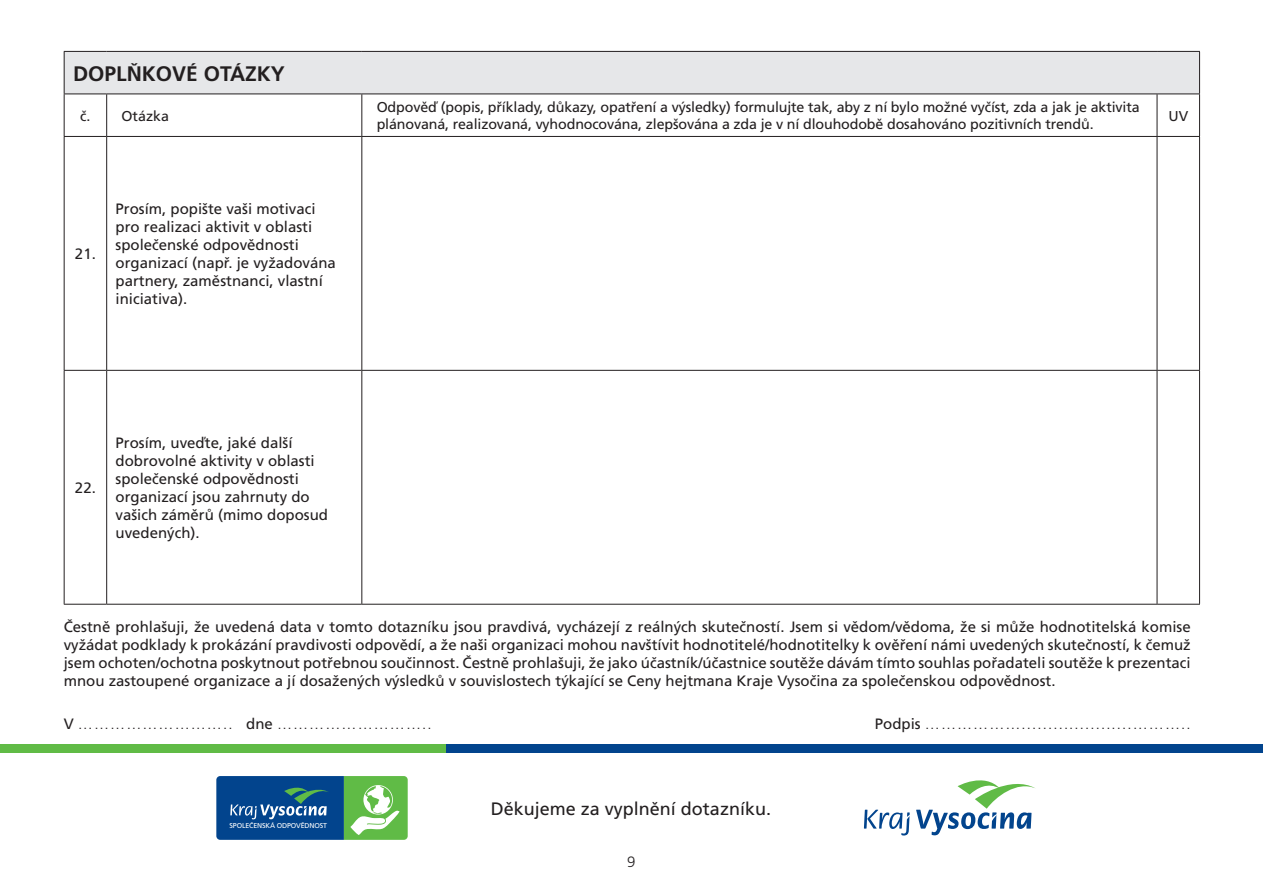
<style>
.page{position:relative;width:1263px;height:893px;background:#fff}
.page>*{position:absolute;margin:0;border:0;box-sizing:border-box;transform-origin:0 0}
.t1{font:700 21px "Frutiger CE";color:#231f20}
.t2{font:18px "Frutiger CE";color:#231f20}
.t3{font:15px/18px "Frutiger CE";color:#231f20}
.t4{font:300 15px "Frutiger CE";color:#231f20}
.t5{font:14.25px/17.1px "Frutiger CE";letter-spacing:-.01em;color:#231f20}
.t6{font:7.05px "Frutiger CE";letter-spacing:-.02em;color:#fff}
.s1{font-weight:400}
</style>
<div class="page">
<div style="left:64px;top:51px;width:1135px;height:43px;background:#e6e7e9"></div>
<hr style="left:64px;top:94px;width:43px;height:1px;background:#231f20">
<hr style="left:64px;top:94px;width:1px;height:42px;background:#231f20">
<hr style="left:107px;top:94px;width:255px;height:1px;background:#231f20">
<hr style="left:106px;top:94px;width:1px;height:42px;background:#231f20">
<hr style="left:362px;top:94px;width:795px;height:1px;background:#231f20">
<hr style="left:361px;top:94px;width:1px;height:42px;background:#231f20">
<hr style="left:1157px;top:94px;width:43px;height:1px;background:#231f20">
<hr style="left:1157px;top:94px;width:1px;height:42px;background:#231f20">
<hr style="left:1199px;top:94px;width:1px;height:42px;background:#231f20">
<hr style="left:64px;top:136px;width:43px;height:1px;background:#231f20">
<hr style="left:107px;top:136px;width:255px;height:1px;background:#231f20">
<hr style="left:362px;top:136px;width:795px;height:1px;background:#231f20">
<hr style="left:1157px;top:136px;width:43px;height:1px;background:#231f20">
<hr style="left:64px;top:51px;width:43px;height:1px;background:#231f20">
<hr style="left:64px;top:52px;width:1px;height:42px;background:#231f20">
<hr style="left:107px;top:51px;width:255px;height:1px;background:#231f20">
<hr style="left:362px;top:51px;width:795px;height:1px;background:#231f20">
<hr style="left:1157px;top:51px;width:43px;height:1px;background:#231f20">
<hr style="left:1199px;top:52px;width:1px;height:42px;background:#231f20">
<hr style="left:64px;top:137px;width:1px;height:233px;background:#231f20">
<hr style="left:106px;top:137px;width:1px;height:233px;background:#231f20">
<hr style="left:361px;top:137px;width:1px;height:233px;background:#231f20">
<hr style="left:1157px;top:137px;width:1px;height:233px;background:#231f20">
<hr style="left:1199px;top:137px;width:1px;height:233px;background:#231f20">
<hr style="left:64px;top:370px;width:43px;height:1px;background:#231f20">
<hr style="left:64px;top:371px;width:1px;height:233px;background:#231f20">
<hr style="left:107px;top:370px;width:255px;height:1px;background:#231f20">
<hr style="left:106px;top:371px;width:1px;height:233px;background:#231f20">
<hr style="left:362px;top:370px;width:795px;height:1px;background:#231f20">
<hr style="left:361px;top:371px;width:1px;height:233px;background:#231f20">
<hr style="left:1157px;top:370px;width:43px;height:1px;background:#231f20">
<hr style="left:1157px;top:371px;width:1px;height:233px;background:#231f20">
<hr style="left:1199px;top:371px;width:1px;height:233px;background:#231f20">
<hr style="left:64px;top:604px;width:43px;height:1px;background:#231f20">
<hr style="left:107px;top:604px;width:255px;height:1px;background:#231f20">
<hr style="left:362px;top:604px;width:795px;height:1px;background:#231f20">
<hr style="left:1157px;top:604px;width:43px;height:1px;background:#231f20">
<div style="left:0;top:744px;width:446px;height:9px;background:#60bb46"></div>
<div style="left:446px;top:744px;width:817px;height:9px;background:#02448d"></div>
<svg style="left:916px;top:780px;width:119px;height:55px"></svg>
<svg style="left:864px;top:810px;width:46px;height:25px"></svg>
<svg style="left:216px;top:776px;width:192px;height:64px;background:#3a7a87"></svg>
<h1 class="t1" style="left:73px;top:62px;width:213px">DOPLŇKOVÉ OTÁZKY</h1>
<p class="t5" style="left:80px;top:107px;width:90px">č. Otázka</p>
<p class="t5" style="left:377px;top:99px;width:764px">Odpověď (popis, příklady, důkazy, opatření a výsledky) formulujte tak, aby z ní bylo možné vyčíst, zda a jak je aktivita plánovaná, realizovaná, vyhodnocována, zlepšována a zda je v ní dlouhodobě dosahováno pozitivních trendů.</p>
<p class="t5" style="left:1168px;top:107px;width:21px">UV</p>
<p class="t3" style="left:75px;top:245px;width:22px">21.</p>
<p class="t3" style="left:116px;top:200px;width:222px">Prosím, popište vaši motivaci pro realizaci aktivit v oblasti společenské odpovědnosti organizací (např. je vyžadována partnery, zaměstnanci, vlastní iniciativa).</p>
<p class="t3" style="left:75px;top:479px;width:22px">22.</p>
<p class="t3" style="left:116px;top:434px;width:214px">Prosím, uveďte, jaké další dobrovolné aktivity v oblasti společenské odpovědnosti organizací jsou zahrnuty do vašich záměrů (mimo doposud uvedených).</p>
<p class="t3" style="left:64px;top:617px;width:1128px;text-align:justify">Čestně prohlašuji, že uvedená data v tomto dotazníku jsou pravdivá, vycházejí z reálných skutečností. Jsem si vědom/vědoma, že si může hodnotitelská komise vyžádat podklady k prokázání pravdivosti odpovědí, a že naši organizaci mohou navštívit hodnotitelé/hodnotitelky k ověření námi uvedených skutečností, k čemuž jsem ochoten/ochotna poskytnout potřebnou součinnost. Čestně prohlašuji, že jako účastník/účastnice soutěže dávám tímto souhlas pořadateli soutěže k prezentaci mnou zastoupené organizace a jí dosažených výsledků v souvislostech týkající se Ceny hejtmana Kraje Vysočina za společenskou odpovědnost.</p>
<p class="t4" style="left:64px;top:715px;width:369px"><span class="s1">V</span> ……………………….. <span class="s1">dne</span> ………………………..</p>
<p class="t4" style="left:875px;top:715px;width:317px"><span class="s1">Podpis</span> ……………….....................………..</p>
<p class="t6" style="left:230px;top:821px;width:99px">SPOLEČENSKÁ ODPOVĚDNOST</p>
<p class="t2" style="left:491px;top:798px;width:282px">Děkujeme za vyplnění dotazníku.</p>
<p class="t4" style="left:627px;top:853px;width:10px">9</p>
</div>
